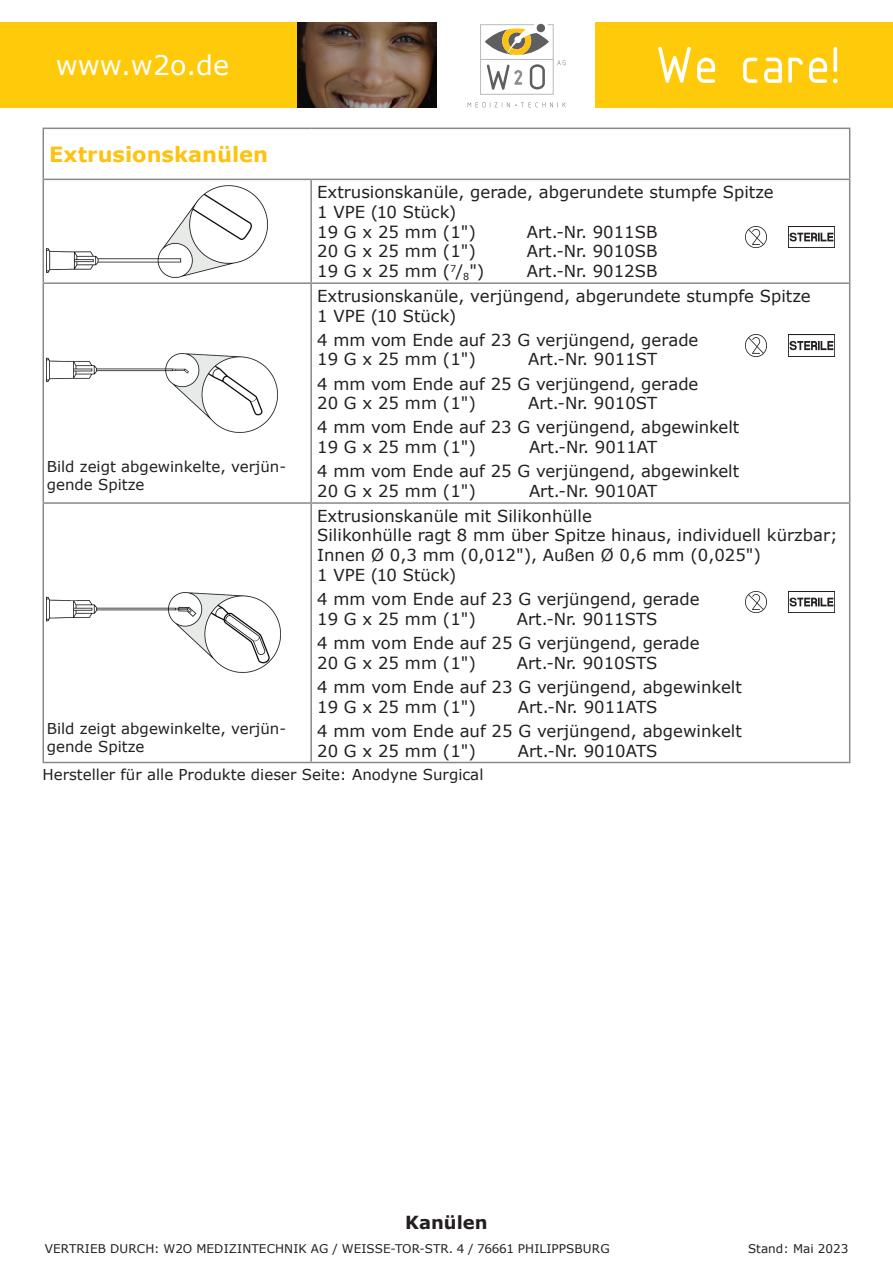
<style>
.page{position:relative;width:893px;height:1263px;background:#fff}
.page>*{position:absolute;margin:0;border:0;box-sizing:border-box;transform-origin:0 0}
.t1{font:54px "Isonorm 3098";letter-spacing:.035em;color:#fff}
.t2{font:27px "Verdana";color:#fff}
.t3{font:700 21px "Verdana";color:#fec210}
.t4{font:700 18px "Verdana";color:#231f20}
.t5{font:16.5px/24px "Verdana";color:#231f20}
.t6{font:15px/18px "Verdana";color:#231f20}
.t7{font:12px "Verdana";letter-spacing:.01em;color:#231f20}
</style>
<div class="page">
<div style="left:0;top:22px;width:298px;height:85px;background:#feca0a"></div>
<div style="left:480px;top:59px;width:73px;height:36px;border:1px solid #babbbe"></div>
<svg style="left:468px;top:102px;width:98px;height:5px"></svg>
<svg style="left:480px;top:24px;width:86px;height:66px"></svg>
<div style="left:595px;top:22px;width:298px;height:85px;background:#feca0a"></div>
<img style="left:298px;top:22px;width:139px;height:85px">
<hr style="left:43px;top:129px;width:1px;height:50px;background:#86888b">
<hr style="left:43px;top:180px;width:1px;height:102px;background:#86888b">
<hr style="left:43px;top:284px;width:1px;height:218px;background:#86888b">
<hr style="left:43px;top:504px;width:1px;height:258px;background:#86888b">
<hr style="left:43px;top:128px;width:268px;height:1px;background:#86888b">
<hr style="left:311px;top:128px;width:539px;height:1px;background:#86888b">
<hr style="left:849px;top:129px;width:1px;height:50px;background:#86888b">
<hr style="left:43px;top:179px;width:268px;height:1px;background:#86888b">
<hr style="left:311px;top:179px;width:539px;height:1px;background:#86888b">
<hr style="left:310px;top:180px;width:2px;height:102px;background:#86888b">
<hr style="left:849px;top:180px;width:1px;height:102px;background:#86888b">
<hr style="left:43px;top:282px;width:268px;height:2px;background:#86888b">
<hr style="left:311px;top:282px;width:539px;height:2px;background:#86888b">
<hr style="left:310px;top:284px;width:2px;height:218px;background:#86888b">
<hr style="left:849px;top:284px;width:1px;height:218px;background:#86888b">
<hr style="left:43px;top:502px;width:268px;height:2px;background:#86888b">
<hr style="left:311px;top:502px;width:539px;height:2px;background:#86888b">
<hr style="left:310px;top:504px;width:2px;height:258px;background:#86888b">
<hr style="left:849px;top:504px;width:1px;height:258px;background:#86888b">
<hr style="left:43px;top:762px;width:268px;height:1px;background:#86888b">
<hr style="left:311px;top:762px;width:539px;height:1px;background:#86888b">
<img style="left:47px;top:185px;width:220px;height:93px">
<img style="left:47px;top:353px;width:231px;height:80px">
<img style="left:47px;top:593px;width:233px;height:79px">
<img style="left:788px;top:227px;width:46px;height:21px">
<img style="left:745px;top:227px;width:22px;height:21px">
<img style="left:788px;top:335px;width:46px;height:21px">
<img style="left:745px;top:335px;width:22px;height:21px">
<img style="left:788px;top:591px;width:46px;height:21px">
<img style="left:745px;top:591px;width:22px;height:21px">
<h2 class="t2" style="left:56px;top:47px;width:175px">www.w2o.de</h2>
<h1 class="t1" style="left:658px;top:38px;width:186px">We care!</h1>
<p class="t3" style="left:49px;top:139px;width:220px">Extrusionskanülen</p>
<p class="t5" style="left:317px;top:182px;width:458px;line-height:19.8px">Extrusionskanüle, gerade, abgerundete stumpfe Spitze<br>1 VPE (10 Stück)<br>19 G x 25 mm (1")</p>
<p class="t5" style="left:527px;top:219px;width:132px">Art.-Nr. 9011SB</p>
<p class="t5" style="left:317px;top:239px;width:160px">20 G x 25 mm (1")</p>
<p class="t5" style="left:527px;top:239px;width:132px">Art.-Nr. 9010SB</p>
<p class="t5" style="left:317px;top:259px;width:169px">19 G x 25 mm (<sup>7</sup>/<sub>8</sub>")</p>
<p class="t5" style="left:317px;top:259px;width:495px;line-height:24.6px;text-indent:210px">Art.-Nr. 9012SB<br>Extrusionskanüle, verjüngend, abgerundete stumpfe Spitze</p>
<p class="t5" style="left:317px;top:303px;width:383px">1 VPE (10 Stück)<br>4 mm vom Ende auf 23 G verjüngend, gerade</p>
<p class="t5" style="left:317px;top:347px;width:160px">19 G x 25 mm (1")</p>
<p class="t5" style="left:317px;top:347px;width:383px;text-indent:211px">Art.-Nr. 9011ST<br>4 mm vom Ende auf 25 G verjüngend, gerade</p>
<p class="t5" style="left:317px;top:391px;width:160px">20 G x 25 mm (1")</p>
<p class="t5" style="left:317px;top:391px;width:424px;text-indent:211px">Art.-Nr. 9010ST<br>4 mm vom Ende auf 23 G verjüngend, abgewinkelt</p>
<p class="t5" style="left:317px;top:435px;width:160px">19 G x 25 mm (1")</p>
<p class="t5" style="left:317px;top:435px;width:424px;text-indent:212px">Art.-Nr. 9011AT<br>4 mm vom Ende auf 25 G verjüngend, abgewinkelt</p>
<p class="t5" style="left:317px;top:479px;width:160px">20 G x 25 mm (1")</p>
<p class="t6" style="left:47px;top:457px;width:241px">Bild zeigt abgewinkelte, verjün&shy;gende Spitze</p>
<p class="t5" style="left:317px;top:479px;width:342px;line-height:24.6px;text-indent:212px">Art.-Nr. 9010AT<br>Extrusionskanüle mit Silikonhülle</p>
<p class="t5" style="left:317px;top:525px;width:522px;line-height:19.8px">Silikonhülle ragt 8 mm über Spitze hinaus, individuell kürzbar;<br>Innen Ø 0,3 mm (0,012"), Außen Ø 0,6 mm (0,025")<br>1 VPE (10 Stück)</p>
<p class="t5" style="left:317px;top:589px;width:384px;line-height:19.8px">4 mm vom Ende auf 23 G verjüngend, gerade<br>19 G x 25 mm (1")</p>
<p class="t5" style="left:317px;top:607px;width:384px;text-indent:200px">Art.-Nr. 9011STS<br>4 mm vom Ende auf 25 G verjüngend, gerade</p>
<p class="t5" style="left:317px;top:651px;width:160px">20 G x 25 mm (1")</p>
<p class="t5" style="left:317px;top:651px;width:426px;text-indent:200px">Art.-Nr. 9010STS<br>4 mm vom Ende auf 23 G verjüngend, abgewinkelt</p>
<p class="t5" style="left:317px;top:694px;width:160px">19 G x 25 mm (1")</p>
<p class="t5" style="left:317px;top:694px;width:426px;text-indent:201px">Art.-Nr. 9011ATS<br>4 mm vom Ende auf 25 G verjüngend, abgewinkelt</p>
<p class="t5" style="left:317px;top:738px;width:160px">20 G x 25 mm (1")</p>
<p class="t5" style="left:518px;top:738px;width:141px">Art.-Nr. 9010ATS</p>
<p class="t6" style="left:43px;top:765px;width:442px">Hersteller für alle Produkte dieser Seite: Anodyne Surgical</p>
<p class="t6" style="left:47px;top:720px;width:241px">Bild zeigt abgewinkelte, verjün&shy;gende Spitze</p>
<p class="t4" style="left:405px;top:1210px;width:84px">Kanülen</p>
<p class="t7" style="left:45px;top:1240px;width:566px">VERTRIEB DURCH: W2O MEDIZINTECHNIK AG / WEISSE-TOR-STR. 4 / 76661 PHILIPPSBURG</p>
<p class="t7" style="left:748px;top:1240px;width:102px">Stand: Mai 2023</p>
</div>
